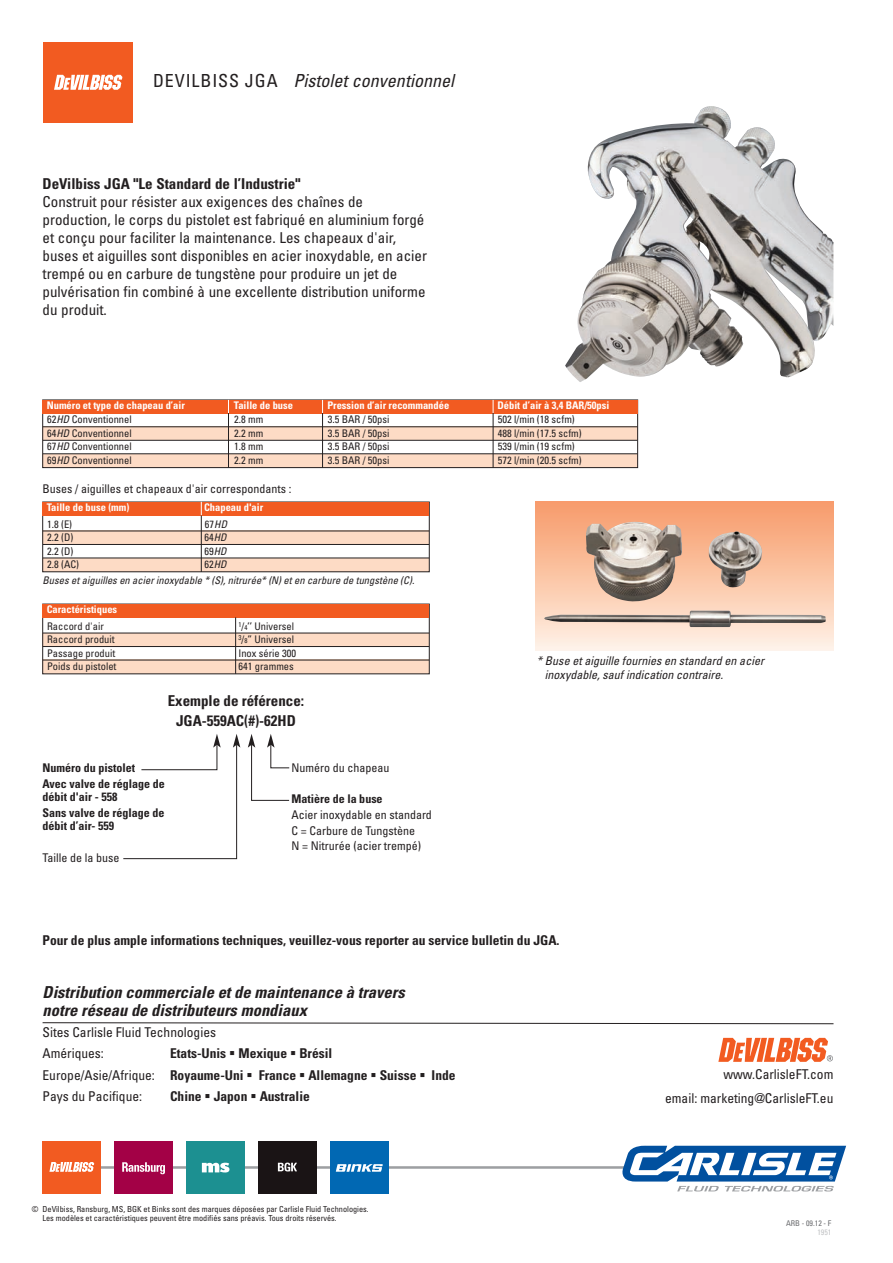
<style>
.page{position:relative;width:893px;height:1263px;background:#fff}
.page>*{position:absolute;margin:0;border:0;box-sizing:border-box;transform-origin:0 0}
.t1{font:italic condensed 18px "Univers";letter-spacing:.005em;color:#231f20}
.t2{font:italic 700 condensed 16.5px/18px "Univers";letter-spacing:.005em;color:#231f20}
.t3{font:condensed 15px/18px "Univers";color:#231f20}
.t4{font:700 condensed 15px/20.1px "Univers";color:#231f20;text-align:center}
.t5{font:700 condensed 13.5px/21px "Univers";color:#231f20}
.t6{font:condensed 13.5px/24px "Univers";color:#231f20;text-align:right}
.t7{font:condensed 12px/15.6px "Univers";color:#231f20}
.t8{font:700 condensed 12px/15.6px "Univers";color:#231f20}
.t9{font:italic condensed 12px/13.5px "Univers";letter-spacing:.005em;color:#231f20}
.t10{font:condensed 10.5px "Univers";color:#231f20}
.t11{font:700 condensed 10.5px "Univers";color:#fff}
.t12{font:italic condensed 10.5px "Univers";letter-spacing:.005em;color:#231f20}
.t13{font:condensed 8.25px/9px "Univers";color:#231f20}
.t14{font:condensed 7.8px "Univers";color:#6c6d70}
.t15{font:condensed 7.8px "Univers";color:#c1c2c4}
.s1{font-style:normal}
.s2{font-style:italic}
.s3{font-size:6.9px}
.s4{font-weight:400}
</style>
<div class="page">
<div style="left:43px;top:531px;width:386px;height:13px;background:#fddbc5"></div>
<div style="left:43px;top:558px;width:386px;height:14px;background:#fddbc5"></div>
<div style="left:43px;top:633px;width:386px;height:13px;background:#fddbc5"></div>
<div style="left:43px;top:660px;width:386px;height:14px;background:#fddbc5"></div>
<div style="left:43px;top:427px;width:595px;height:13px;background:#fddbc5"></div>
<div style="left:43px;top:454px;width:595px;height:13px;background:#fddbc5"></div>
<hr style="left:43px;top:531px;width:386px;height:1px;background:#231f20">
<hr style="left:43px;top:544px;width:386px;height:1px;background:#231f20">
<hr style="left:43px;top:558px;width:386px;height:1px;background:#231f20">
<div style="left:43px;top:43px;width:90px;height:80px;background:#f25b21"></div>
<svg style="left:54px;top:75px;width:68px;height:15px"></svg>
<svg style="left:718px;top:1038px;width:115px;height:24px"></svg>
<div style="left:536px;top:502px;width:297px;height:149px;background:linear-gradient(to bottom,#f79a68,#fff2e6)"></div>
<img style="left:544px;top:522px;width:282px;height:105px">
<div style="left:43px;top:400px;width:595px;height:68px;border:1px solid #231f20"></div>
<hr style="left:43px;top:426px;width:594px;height:1px;background:#231f20">
<hr style="left:43px;top:440px;width:594px;height:1px;background:#231f20">
<hr style="left:43px;top:453px;width:594px;height:1px;background:#231f20">
<hr style="left:43px;top:633px;width:386px;height:1px;background:#231f20">
<hr style="left:43px;top:646px;width:386px;height:1px;background:#231f20">
<hr style="left:43px;top:660px;width:386px;height:1px;background:#231f20">
<svg style="left:123px;top:734px;width:117px;height:125px"></svg>
<svg style="left:248px;top:734px;width:42px;height:67px"></svg>
<div style="left:43px;top:400px;width:595px;height:13px;background:#f25b21"></div>
<div style="left:43px;top:502px;width:386px;height:13px;background:#f25b21"></div>
<div style="left:43px;top:604px;width:386px;height:13px;background:#f25b21"></div>
<img style="left:565px;top:106px;width:268px;height:276px">
<svg style="left:228px;top:400px;width:1px;height:13px"></svg>
<hr style="left:228px;top:413px;width:1px;height:55px;background:#231f20">
<svg style="left:322px;top:400px;width:1px;height:13px"></svg>
<hr style="left:322px;top:413px;width:1px;height:55px;background:#231f20">
<svg style="left:493px;top:400px;width:1px;height:13px"></svg>
<hr style="left:493px;top:413px;width:1px;height:55px;background:#231f20">
<svg style="left:201px;top:502px;width:1px;height:13px"></svg>
<hr style="left:201px;top:515px;width:1px;height:57px;background:#231f20">
<hr style="left:235px;top:617px;width:1px;height:57px;background:#231f20">
<svg style="left:42px;top:1022px;width:792px;height:2px"></svg>
<hr style="left:56px;top:1166px;width:130px;height:3px;background:#9d9fa2">
<hr style="left:245px;top:1166px;width:381px;height:3px;background:#9d9fa2">
<div style="left:258px;top:1141px;width:59px;height:53px;background:#1a1415"></div>
<svg style="left:278px;top:1162px;width:19px;height:9px"></svg>
<div style="left:330px;top:1141px;width:59px;height:53px;background:#0168b3"></div>
<svg style="left:336px;top:1164px;width:47px;height:8px"></svg>
<div style="left:114px;top:1141px;width:59px;height:53px;background:#a30146"></div>
<svg style="left:122px;top:1162px;width:43px;height:12px"></svg>
<div style="left:43px;top:1141px;width:58px;height:53px;background:#f25b21"></div>
<svg style="left:49px;top:1162px;width:45px;height:10px"></svg>
<div style="left:186px;top:1141px;width:59px;height:53px;background:#1c9091"></div>
<svg style="left:202px;top:1163px;width:27px;height:9px"></svg>
<svg style="left:619px;top:1145px;width:227px;height:46px"></svg>
<h1 class="t1" style="left:153px;top:74px;width:303px"><span class="s1">DEVILBISS JGA</span> Pistolet conventionnel</h1>
<h3 class="t4" style="left:43px;top:175px;width:259px">DeVilbiss JGA "Le Standard de l’Industrie"</h3>
<p class="t3" style="left:43px;top:194px;width:386px">Construit pour résister aux exigences des chaînes de production, le corps du pistolet est fabriqué en aluminium forgé et conçu pour faciliter la maintenance. Les chapeaux d'air, buses et aiguilles sont disponibles en acier inoxydable, en acier trempé ou en carbure de tungstène pour produire un jet de pulvérisation fin combiné à une excellente distribution uniforme du produit.</p>
<p class="t11" style="left:47px;top:402px;width:140px">Numéro et type de chapeau d’air</p>
<p class="t11" style="left:234px;top:402px;width:61px">Taille de buse</p>
<p class="t11" style="left:327px;top:402px;width:123px">Pression d’air recommandée</p>
<p class="t11" style="left:497px;top:402px;width:113px">Débit d’air à 3,4 BAR/50psi</p>
<p class="t10" style="left:47px;top:416px;width:86px">62<span class="s2">HD</span> Conventionnel</p>
<p class="t10" style="left:234px;top:416px;width:31px">2.8 mm</p>
<p class="t10" style="left:328px;top:416px;width:63px">3.5 BAR / 50psi</p>
<p class="t10" style="left:498px;top:416px;width:78px">502 l/min (18 scfm)</p>
<p class="t10" style="left:47px;top:429px;width:86px">64<span class="s2">HD</span> Conventionnel</p>
<p class="t10" style="left:234px;top:429px;width:31px">2.2 mm</p>
<p class="t10" style="left:328px;top:429px;width:63px">3.5 BAR / 50psi</p>
<p class="t10" style="left:498px;top:429px;width:85px">488 l/min (17.5 scfm)</p>
<p class="t10" style="left:47px;top:443px;width:86px">67<span class="s2">HD</span> Conventionnel</p>
<p class="t10" style="left:234px;top:443px;width:31px">1.8 mm</p>
<p class="t10" style="left:328px;top:443px;width:63px">3.5 BAR / 50psi</p>
<p class="t10" style="left:498px;top:443px;width:78px">539 l/min (19 scfm)</p>
<p class="t10" style="left:47px;top:456px;width:86px">69<span class="s2">HD</span> Conventionnel</p>
<p class="t10" style="left:234px;top:456px;width:31px">2.2 mm</p>
<p class="t10" style="left:328px;top:456px;width:63px">3.5 BAR / 50psi</p>
<p class="t10" style="left:498px;top:456px;width:85px">572 l/min (20.5 scfm)</p>
<p class="t7" style="left:43px;top:482px;width:250px">Buses / aiguilles et chapeaux d'air correspondants :</p>
<p class="t11" style="left:47px;top:504px;width:84px">Taille de buse (mm)</p>
<p class="t11" style="left:204px;top:504px;width:61px">Chapeau d'air</p>
<p class="t10" style="left:47px;top:520px;width:27px">1.8 (E)</p>
<p class="t10" style="left:205px;top:520px;width:24px">67<span class="s2">HD</span></p>
<p class="t10" style="left:47px;top:533px;width:28px">2.2 (D)</p>
<p class="t10" style="left:204px;top:533px;width:24px">64<span class="s2">HD</span></p>
<p class="t10" style="left:47px;top:547px;width:28px">2.2 (D)</p>
<p class="t10" style="left:204px;top:547px;width:24px">69<span class="s2">HD</span></p>
<p class="t10" style="left:47px;top:560px;width:34px">2.8 (AC)</p>
<p class="t10" style="left:204px;top:560px;width:24px">62<span class="s2">HD</span></p>
<p class="t12" style="left:43px;top:576px;width:373px">Buses et aiguilles en acier inoxydable * (S), nitrurée* (N) et en carbure de tungstène (C).</p>
<p class="t10" style="left:47px;top:622px;width:58px">Raccord d'air</p>
<p class="t10" style="left:238px;top:622px;width:57px"><sup>1</sup>/<span class="s3">4</span>’’ Universel</p>
<p class="t10" style="left:47px;top:635px;width:69px">Raccord produit</p>
<p class="t10" style="left:238px;top:635px;width:57px"><sup>3</sup>/<span class="s3">8</span>” Universel</p>
<p class="t10" style="left:47px;top:649px;width:70px">Passage produit</p>
<p class="t10" style="left:238px;top:649px;width:59px">Inox série 300</p>
<p class="t10" style="left:47px;top:662px;width:71px">Poids du pistolet</p>
<p class="t10" style="left:238px;top:662px;width:57px">641 grammes</p>
<h3 class="t4" style="left:168px;top:692px;width:138px">Exemple de référence:<br>JGA-559AC(#)-62HD</h3>
<p class="t11" style="left:47px;top:606px;width:72px">Caractéristiques</p>
<p class="t8" style="left:43px;top:761px;width:124px">Numéro du pistolet<br>Avec valve de réglage de</p>
<p class="t8" style="left:43px;top:790px;width:123px">débit d'air - 558<br>Sans valve de réglage de</p>
<p class="t8" style="left:43px;top:819px;width:73px">débit d’air- 559</p>
<p class="t7" style="left:43px;top:850px;width:79px">Taille de la buse</p>
<p class="t7" style="left:291px;top:761px;width:99px">Numéro du chapeau</p>
<p class="t8" style="left:291px;top:792px;width:93px">Matière de la buse</p>
<p class="t7" style="left:291px;top:808px;width:142px">Acier inoxydable en standard<br>C = Carbure de Tungstène<br>N = Nitrurée (acier trempé)</p>
<p class="t9" style="left:545px;top:655px;width:221px;text-indent:-8px">* Buse et aiguille fournies en standard en acier inoxydable, sauf indication contraire.</p>
<p class="t5" style="left:43px;top:931px;width:519px">Pour de plus ample informations techniques, veuillez-vous reporter au service bulletin du JGA.</p>
<h2 class="t2" style="left:43px;top:985px;width:364px">Distribution commerciale et de maintenance à travers notre réseau de distributeurs mondiaux</h2>
<p class="t6" style="left:43px;top:1023px;width:175px;line-height:21px;text-align:left">Sites Carlisle Fluid Technologies<br>Amériques:</p>
<p class="t5" style="left:43px;top:1044px;width:415px;text-indent:128px">Etats-Unis ▪ Mexique ▪ Brésil<br><span class="s4">Europe/Asie/Afrique:</span> Royaume-Uni ▪ France ▪ Allemagne ▪ Suisse ▪ Inde<br><span class="s4">Pays du Pacifique:</span></p>
<p class="t5" style="left:170px;top:1086px;width:141px">Chine ▪ Japon ▪ Australie</p>
<p class="t13" style="left:43px;top:1205px;width:328px;text-indent:-11px">© DeVilbiss, Ransburg, MS, BGK et Binks sont des marques déposées par Carlisle Fluid Technologies.<br>Les modèles et caractéristiques peuvent être modifiés sans préavis. Tous droits réservés.</p>
<p class="t6" style="left:665px;top:1063px;width:170px">www.CarlisleFT.com<br>email: marketing@CarlisleFT.eu</p>
<p class="t14" style="left:786px;top:1220px;width:47px">ARB - 09.12 - F</p>
<p class="t15" style="left:817px;top:1229px;width:15px">1951</p>
</div>
